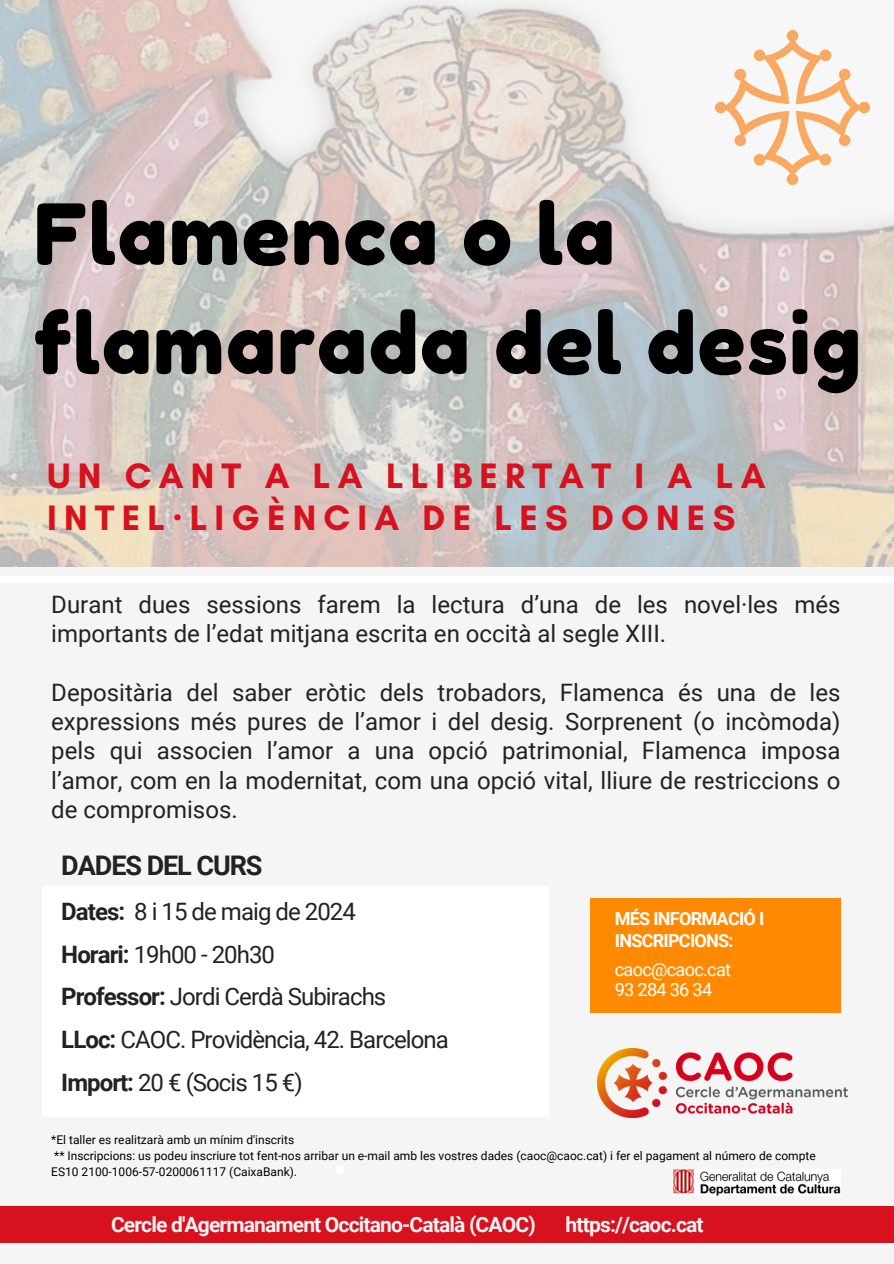
<style>
.page{position:relative;width:894px;height:1264px;background:#fff}
.page>*{position:absolute;margin:0;border:0;box-sizing:border-box;transform-origin:0 0}
.t1{font:84px/109.2px "Fredoka One";letter-spacing:.015em;color:#000}
.t2{font:700 36px/41.7px "Glacial Indifference";letter-spacing:.2em;color:#d7111e}
.t3{font:700 27px "Roboto";letter-spacing:-.04em;color:#222}
.t4{font:24px/29.2px "Roboto";color:#222}
.t5{font:24px/42.8px "Roboto";letter-spacing:-.04em;color:#222}
.t6{font:700 21px "Roboto";letter-spacing:-.04em;color:#f5f5f5}
.t7{font:18.15px "Roboto";letter-spacing:-.04em;color:#fff}
.t8{font:700 18px/21.3px "Roboto";letter-spacing:-.04em;color:#fff}
.t9{font:12px "Roboto";color:#000}
.s1{font-family:"Noto Sans"}
.s2{font-weight:700}
</style>
<div class="page">
<div style="left:0;top:0;width:893px;height:1263px;background:#f5f5f5"></div>
<div style="left:590px;top:898px;width:250px;height:114px;background:#ff8900"></div>
<div style="left:42px;top:886px;width:507px;height:230px;background:#fff"></div>
<div style="left:0;top:1206px;width:893px;height:36px;background:#d7111e"></div>
<img style="left:0;top:0;width:893px;height:566px">
<div style="left:0;top:576px;width:893px;height:6px;background:#fff"></div>
<img style="left:715px;top:30px;width:154px;height:155px">
<img style="left:597px;top:1048px;width:250px;height:69px">
<img style="left:673px;top:1169px;width:167px;height:26px">
<p class="t1" style="left:34px;top:179px;width:828px">Flamenca o la flamarada del desig</p>
<h1 class="t2" style="left:47px;top:455px;width:719px">UN CANT A LA LLIBERTAT I A LA<br>INTEL<span class="s1">·</span>LIGÈNCIA DE LES DONES</h1>
<h4 class="t4" style="left:51px;top:590px;width:790px">Durant dues sessions farem la lectura d’una de les novel·les més importants de l’edat mitjana escrita en occità al segle XIII.</h4>
<h3 class="t4" style="left:51px;top:678px;width:790px;text-align:justify">Depositària del saber eròtic dels trobadors, Flamenca és una de les expressions més pures de l’amor i del desig. Sorprenent (o incòmoda) pels qui associen l’amor a una opció patrimonial, Flamenca imposa l’amor, com en la modernitat, com una opció vital, lliure de restriccions o de compromisos.</h3>
<p class="t3" style="left:61px;top:850px;width:203px">DADES DEL CURS</p>
<p class="t5" style="left:61px;top:890px;width:389px"><span class="s2">Dates:</span> 8 i 15 de maig de 2024<br><span class="s2">Horari:</span> 19h00 - 20h30<br><span class="s2">Professor:</span> Jordi Cerdà Subirachs<br><span class="s2">LLoc:</span> CAOC. Providència, 42. Barcelona<br><span class="s2">Import:</span> 20 € (Socis 15 €)</p>
<h6 class="t8" style="left:614px;top:908px;width:151px">MÉS INFORMACIÓ I<br>INSCRIPCIONS:</h6>
<p class="t7" style="left:614px;top:959px;width:118px">caoc@caoc.cat</p>
<p class="t7" style="left:614px;top:979px;width:99px">93 284 36 34</p>
<p class="t9" style="left:51px;top:1132px;width:244px">*El taller es realitzarà amb un mínim d'inscrits</p>
<p class="t9" style="left:54px;top:1148px;width:762px">** Inscripcions: us podeu inscriure tot fent-nos arribar un e-mail amb les vostres dades (caoc@caoc.cat) i fer el pagament al número de compte</p>
<p class="t9" style="left:51px;top:1164px;width:247px">ES10 2100-1006-57-0200061117 (CaixaBank).</p>
<h4 class="t6" style="left:111px;top:1212px;width:426px">Cercle d'Agermanament Occitano-Català (CAOC)</h4>
<h4 class="t6" style="left:565px;top:1212px;width:139px">https://caoc.cat</h4>
</div>
